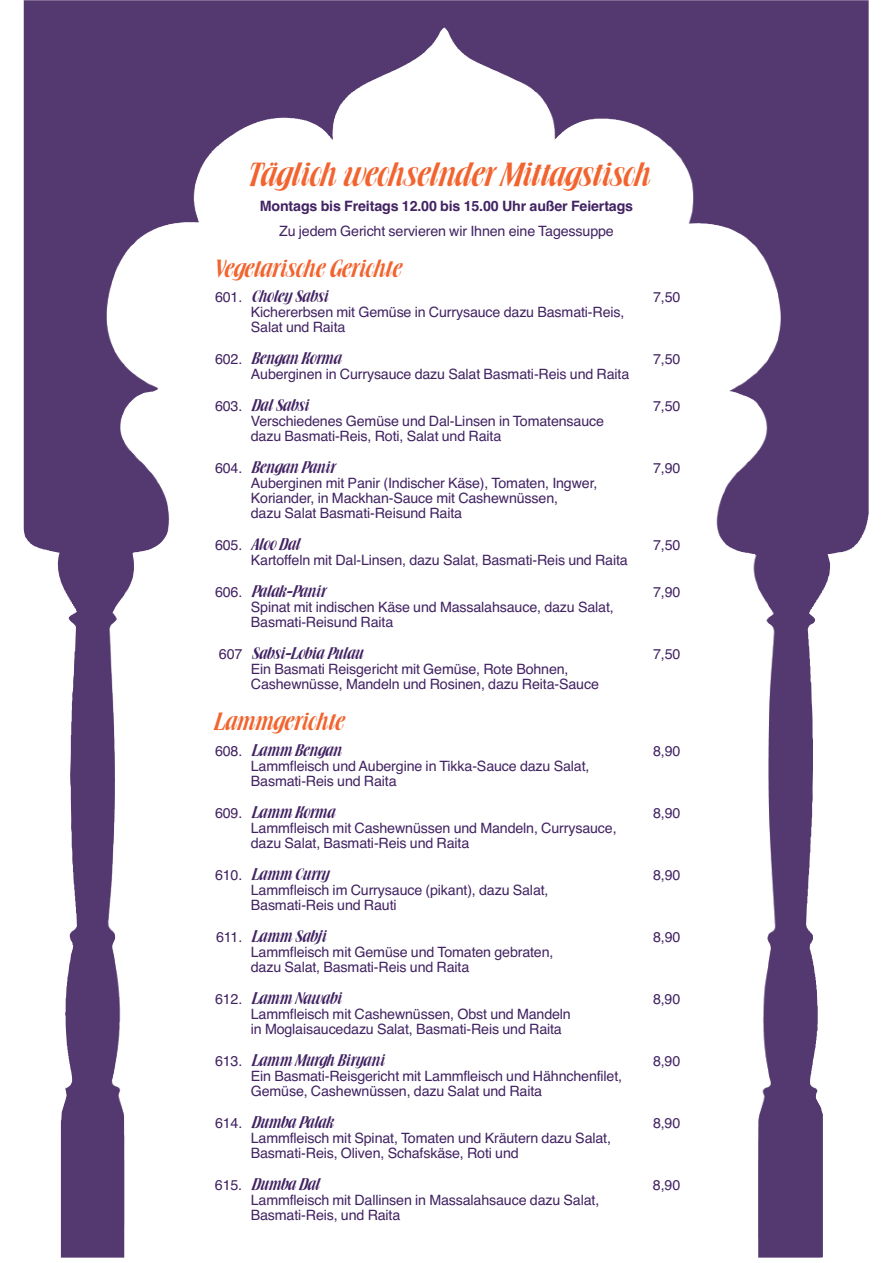
<style>
.page{position:relative;width:893px;height:1263px;background:#fff}
.page>*{position:absolute;margin:0;border:0;box-sizing:border-box;transform-origin:0 0}
.t1{font:28.5px "Brochure Plain";letter-spacing:-.01em;color:#f2642f}
.t2{font:21px "Brochure Plain";letter-spacing:-.01em;color:#f2642f}
.t3{font:14.25px/15px "Helvetica";letter-spacing:-.01em;color:#422363}
.t4{font:14.25px "Brochure Plain";letter-spacing:-.01em;color:#422363}
.t5{font:700 14.25px "Helvetica";letter-spacing:-.01em;color:#422363}
.s1{font-family:"Helvetica"}
</style>
<div class="page">
<img style="left:24px;top:0;width:845px;height:1258px">
<h1 class="t1" style="left:245px;top:159px;width:405px">Täglich wechselnder Mittagstisch</h1>
<p class="t5" style="left:260px;top:198px;width:375px">Montags bis Freitags 12.00 bis 15.00 Uhr außer Feiertags</p>
<p class="t3" style="left:279px;top:223px;width:336px">Zu jedem Gericht servieren wir Ihnen eine Tagessuppe</p>
<h2 class="t2" style="left:213px;top:257px;width:189px">Vegetarische Gerichte</h2>
<p class="t4" style="left:215px;top:289px;width:114px"><span class="s1">601.</span> Choley Sabsi</p>
<p class="t3" style="left:653px;top:290px;width:29px">7,50</p>
<p class="t3" style="left:251px;top:305px;width:375px">Kichererbsen mit Gemüse in Currysauce dazu Basmati-Reis,<br>Salat und Raita</p>
<p class="t4" style="left:215px;top:351px;width:127px"><span class="s1">602.</span> Bengan Korma</p>
<p class="t3" style="left:653px;top:352px;width:29px">7,50</p>
<p class="t3" style="left:251px;top:367px;width:380px">Auberginen in Currysauce dazu Salat Basmati-Reis und Raita</p>
<p class="t4" style="left:215px;top:398px;width:94px"><span class="s1">603.</span> Dal Sabsi</p>
<p class="t3" style="left:653px;top:399px;width:29px">7,50</p>
<p class="t3" style="left:251px;top:414px;width:355px">Verschiedenes Gemüse und Dal-Linsen in Tomatensauce dazu Basmati-Reis, Roti, Salat und Raita</p>
<p class="t4" style="left:215px;top:460px;width:121px"><span class="s1">604.</span> Bengan Panir</p>
<p class="t3" style="left:653px;top:461px;width:29px">7,90</p>
<p class="t3" style="left:251px;top:476px;width:348px">Auberginen mit Panir (Indischer Käse), Tomaten, Ingwer,<br>Koriander, in Mackhan-Sauce mit Cashewnüssen,<br>dazu Salat Basmati-Reisund Raita</p>
<p class="t4" style="left:215px;top:537px;width:85px"><span class="s1">605.</span> Aloo Dal</p>
<p class="t3" style="left:653px;top:538px;width:29px">7,50</p>
<p class="t3" style="left:251px;top:553px;width:378px">Kartoffeln mit Dal-Linsen, dazu Salat, Basmati-Reis und Raita</p>
<p class="t4" style="left:215px;top:584px;width:111px"><span class="s1">606.</span> Palak-Panir</p>
<p class="t3" style="left:653px;top:585px;width:29px">7,90</p>
<p class="t3" style="left:251px;top:600px;width:364px">Spinat mit indischen Käse und Massalahsauce, dazu Salat,<br>Basmati-Reisund Raita</p>
<p class="t4" style="left:219px;top:646px;width:145px"><span class="s1">607</span> Sabsi-Lobia Pulau</p>
<p class="t3" style="left:653px;top:647px;width:29px">7,50</p>
<p class="t3" style="left:251px;top:662px;width:350px">Ein Basmati Reisgericht mit Gemüse, Rote Bohnen,<br>Cashewnüsse, Mandeln und Rosinen, dazu Reita-Sauce</p>
<h2 class="t2" style="left:213px;top:710px;width:131px">Lammgerichte</h2>
<p class="t4" style="left:215px;top:742px;width:127px"><span class="s1">608.</span> Lamm Bengan</p>
<p class="t3" style="left:653px;top:743px;width:29px">8,90</p>
<p class="t3" style="left:251px;top:758px;width:340px">Lammfleisch und Aubergine in Tikka-Sauce dazu Salat,<br>Basmati-Reis und Raita</p>
<p class="t4" style="left:215px;top:804px;width:120px"><span class="s1">609.</span> Lamm Korma</p>
<p class="t3" style="left:653px;top:805px;width:29px">8,90</p>
<p class="t3" style="left:251px;top:820px;width:367px">Lammfleisch mit Cashewnüssen und Mandeln, Currysauce, dazu Salat, Basmati-Reis und Raita</p>
<p class="t4" style="left:215px;top:866px;width:115px"><span class="s1">610.</span> Lamm Curry</p>
<p class="t3" style="left:653px;top:867px;width:29px">8,90</p>
<p class="t3" style="left:251px;top:882px;width:299px">Lammfleisch im Currysauce (pikant), dazu Salat,<br>Basmati-Reis und Rauti</p>
<p class="t4" style="left:216px;top:928px;width:111px"><span class="s1">611.</span> Lamm Sabji</p>
<p class="t3" style="left:653px;top:929px;width:29px">8,90</p>
<p class="t3" style="left:251px;top:944px;width:304px">Lammfleisch mit Gemüse und Tomaten gebraten, dazu Salat, Basmati-Reis und Raita</p>
<p class="t4" style="left:215px;top:990px;width:127px"><span class="s1">612.</span> Lamm Nawabi</p>
<p class="t3" style="left:653px;top:991px;width:29px">8,90</p>
<p class="t3" style="left:251px;top:1006px;width:322px">Lammfleisch mit Cashewnüssen, Obst und Mandeln in Moglaisaucedazu Salat, Basmati-Reis und Raita</p>
<p class="t4" style="left:215px;top:1052px;width:170px"><span class="s1">613.</span> Lamm Murgh Biryani</p>
<p class="t3" style="left:653px;top:1053px;width:29px">8,90</p>
<p class="t3" style="left:251px;top:1068px;width:373px">Ein Basmati-Reisgericht mit Lammfleisch und Hähnchenfilet,<br>Gemüse, Cashewnüssen, dazu Salat und Raita</p>
<p class="t4" style="left:215px;top:1114px;width:119px"><span class="s1">614.</span> Dumba Palak</p>
<p class="t3" style="left:653px;top:1115px;width:29px">8,90</p>
<p class="t3" style="left:251px;top:1130px;width:362px">Lammfleisch mit Spinat, Tomaten und Kräutern dazu Salat,<br>Basmati-Reis, Oliven, Schafskäse, Roti und</p>
<p class="t4" style="left:215px;top:1176px;width:105px"><span class="s1">615.</span> Dumba Dal</p>
<p class="t3" style="left:653px;top:1177px;width:29px">8,90</p>
<p class="t3" style="left:251px;top:1192px;width:350px">Lammfleisch mit Dallinsen in Massalahsauce dazu Salat,<br>Basmati-Reis, und Raita</p>
</div>
